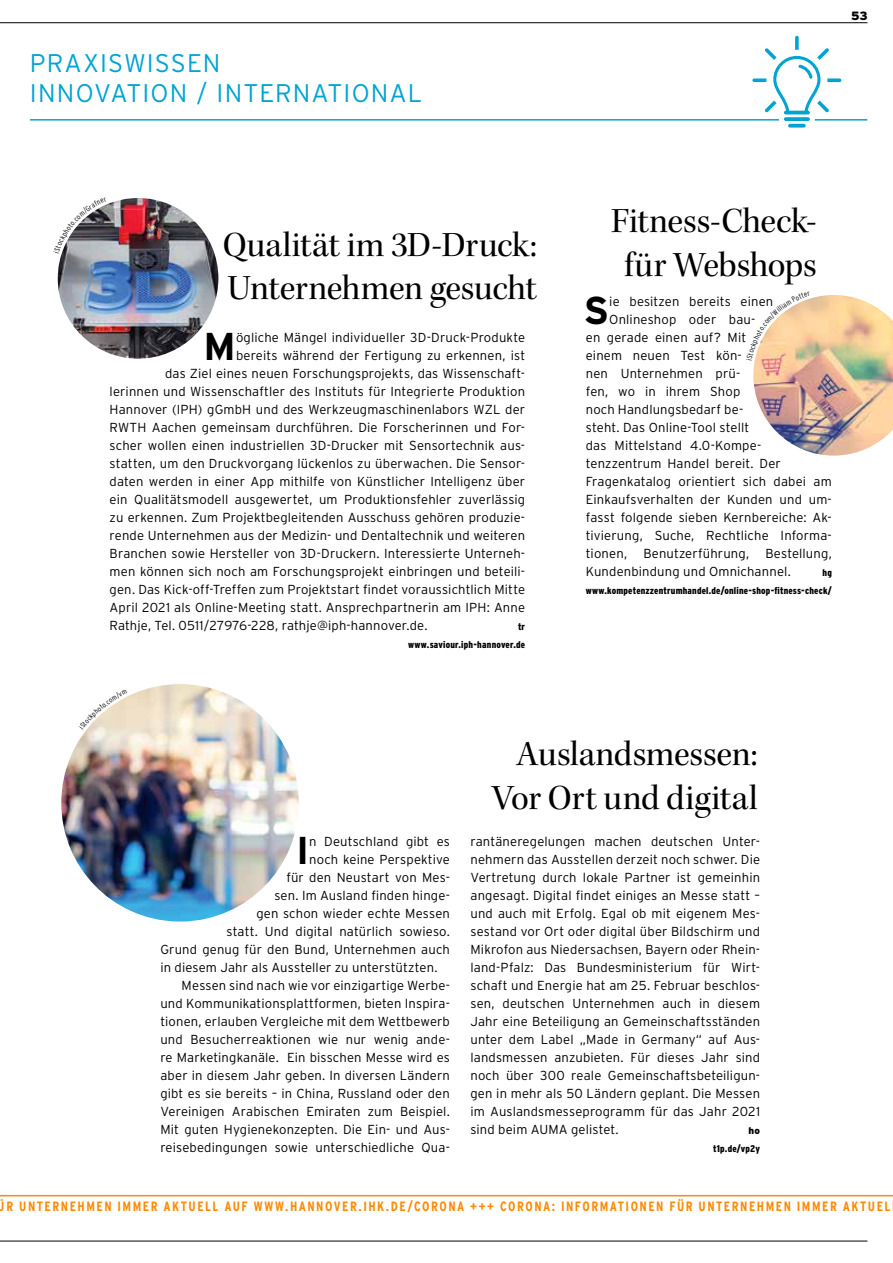
<style>
.page{position:relative;width:893px;height:1263px;background:#fff}
.page>*{position:absolute;margin:0;border:0;box-sizing:border-box;transform-origin:0 0}
.t1{font:700 38.7px "Interstate";color:#000}
.t2{font:36px/43.2px "Kepler Std Subh";letter-spacing:-.005em;color:#000;text-align:center}
.t3{font:300 25.5px/30px "Interstate";letter-spacing:.045em;color:#00a4d3}
.t4{font:700 condensed 13.5px "Interstate";letter-spacing:.11em;color:#fb8a04}
.t5{font:300 13.05px/18px "Interstate";letter-spacing:.01em;color:#000;text-align:justify}
.t6{font:900 12px "Interstate";color:#000}
.t7{font:900 condensed 9.75px/18px "Interstate";letter-spacing:.02em;color:#000;text-align:right}
.t8{font:900 9.75px "Interstate";color:#000}
</style>
<div class="page">
<hr style="left:0;top:1195px;width:893px;height:1px;background:#fb8a04">
<img style="left:61px;top:684px;width:238px;height:237px;border-radius:118px">
<img style="left:58px;top:198px;width:160px;height:161px;border-radius:80px">
<img style="left:753px;top:295px;width:140px;height:161px">
<hr style="left:30px;top:119px;width:837px;height:2px;background:#00a4d3">
<svg style="left:742px;top:35px;width:110px;height:90px"></svg>
<svg style="left:784px;top:117px;width:26px;height:4px"></svg>
<svg style="left:788px;top:124px;width:18px;height:4px"></svg>
<hr style="left:0;top:1241px;width:867px;height:1px;background:#000">
<hr style="left:0;top:22px;width:867px;height:1px;background:#000">
<svg style="left:87px;top:696px;width:40px;height:33px"></svg>
<svg style="left:62px;top:204px;width:45px;height:49px"></svg>
<svg style="left:753px;top:295px;width:57px;height:65px"></svg>
<h3 class="t3" style="left:30px;top:48px;width:86px">Praxiswissen<br>Innovation</h3>
<h3 class="t3" style="left:197px;top:78px;width:46px">/ International</h3>
<p class="t6" style="left:851px;top:9px;width:18px">53</p>
<h2 class="t2" style="left:223px;top:224px;width:316px;text-align:left">Qualität im 3D-Druck:<br>Unternehmen gesucht</h2>
<h1 class="t1" style="left:204px;top:323px;width:34px">M</h1>
<p class="t5" style="left:236px;top:328px;width:291px">ögliche Mängel individueller 3D-Druck-Produkte</p>
<p class="t5" style="left:236px;top:346px;width:291px">bereits während der Fertigung zu erkennen, ist</p>
<p class="t5" style="left:165px;top:364px;width:361px">das Ziel eines neuen Forschungsprojekts, das Wissenschaft-</p>
<p class="t5" style="left:110px;top:382px;width:417px">lerinnen und Wissenschaftler des Instituts für Integrierte Produktion</p>
<p class="t5" style="left:110px;top:400px;width:417px">Hannover (IPH) gGmbH und des Werkzeugmaschinenlabors WZL der</p>
<p class="t5" style="left:110px;top:418px;width:417px">RWTH Aachen gemeinsam durchführen. Die Forscherinnen und For-</p>
<p class="t5" style="left:110px;top:436px;width:417px">scher wollen einen industriellen 3D-Drucker mit Sensortechnik aus-</p>
<p class="t5" style="left:110px;top:454px;width:417px">statten, um den Druckvorgang lückenlos zu überwachen. Die Sensor-</p>
<p class="t5" style="left:110px;top:472px;width:417px">daten werden in einer App mithilfe von Künstlicher Intelligenz über</p>
<p class="t5" style="left:110px;top:490px;width:417px">ein Qualitätsmodell ausgewertet, um Produktionsfehler zuverlässig</p>
<p class="t5" style="left:110px;top:508px;width:417px">zu erkennen. Zum Projektbegleitenden Ausschuss gehören produzie-</p>
<p class="t5" style="left:110px;top:526px;width:417px">rende Unternehmen aus der Medizin- und Dentaltechnik und weiteren</p>
<p class="t5" style="left:110px;top:544px;width:417px">Branchen sowie Hersteller von 3D-Druckern. Interessierte Unterneh-</p>
<p class="t5" style="left:110px;top:562px;width:417px">men können sich noch am Forschungsprojekt einbringen und beteili-</p>
<p class="t5" style="left:110px;top:580px;width:417px">gen. Das Kick-off-Treffen zum Projektstart findet voraussichtlich Mitte</p>
<p class="t5" style="left:110px;top:598px;width:417px">April 2021 als Online-Meeting statt. Ansprechpartnerin am IPH: Anne</p>
<p class="t5" style="left:110px;top:616px;width:319px">Rathje, Tel. 0511/27976-228, rathje@iph-hannover.de.</p>
<p class="t7" style="left:408px;top:617px;width:118px">tr www.saviour.iph-hannover.de</p>
<h2 class="t2" style="left:611px;top:200px;width:207px">Fitness-Check&shy;für Webshops</h2>
<h1 class="t1" style="left:584px;top:287px;width:27px">S</h1>
<p class="t5" style="left:609px;top:292px;width:166px">ie besitzen bereits einen</p>
<p class="t5" style="left:609px;top:310px;width:148px">Onlineshop oder bau-</p>
<p class="t5" style="left:586px;top:328px;width:162px">en gerade einen auf? Mit</p>
<p class="t5" style="left:586px;top:346px;width:158px">einem neuen Test kön-</p>
<p class="t5" style="left:586px;top:364px;width:156px">nen Unternehmen prü-</p>
<p class="t5" style="left:586px;top:382px;width:156px">fen, wo in ihrem Shop</p>
<p class="t5" style="left:586px;top:400px;width:159px">noch Handlungsbedarf be-</p>
<p class="t5" style="left:586px;top:418px;width:165px">steht. Das Online-Tool stellt</p>
<p class="t5" style="left:586px;top:436px;width:177px">das Mittelstand 4.0-Kompe-</p>
<p class="t5" style="left:586px;top:454px;width:197px">tenzzentrum Handel bereit. Der</p>
<p class="t5" style="left:586px;top:472px;width:248px">Fragenkatalog orientiert sich dabei am</p>
<p class="t5" style="left:586px;top:490px;width:248px">Einkaufsverhalten der Kunden und um-</p>
<p class="t5" style="left:586px;top:508px;width:248px">fasst folgende sieben Kernbereiche: Ak-</p>
<p class="t5" style="left:586px;top:526px;width:248px">tivierung, Suche, Rechtliche Informa-</p>
<p class="t5" style="left:586px;top:544px;width:248px">tionen, Benutzerführung, Bestellung,</p>
<p class="t5" style="left:586px;top:562px;width:206px">Kundenbindung und Omnichannel.</p>
<p class="t7" style="left:586px;top:563px;width:248px">hg www.kompetenzzentrumhandel.de/online-shop-fitness-check/</p>
<h1 class="t1" style="left:296px;top:827px;width:15px">I</h1>
<p class="t5" style="left:309px;top:832px;width:142px">n Deutschland gibt es</p>
<p class="t5" style="left:309px;top:850px;width:142px">noch keine Perspektive</p>
<p class="t5" style="left:286px;top:868px;width:165px">für den Neustart von Mes-</p>
<p class="t5" style="left:274px;top:886px;width:177px">sen. Im Ausland finden hinge-</p>
<p class="t5" style="left:256px;top:904px;width:195px">gen schon wieder echte Messen</p>
<p class="t5" style="left:226px;top:922px;width:225px">statt. Und digital natürlich sowieso.</p>
<p class="t5" style="left:160px;top:940px;width:291px">Grund genug für den Bund, Unternehmen auch</p>
<p class="t5" style="left:160px;top:958px;width:279px">in diesem Jahr als Aussteller zu unterstützten.</p>
<p class="t5" style="left:182px;top:976px;width:270px">Messen sind nach wie vor einzigartige Werbe-</p>
<p class="t5" style="left:160px;top:994px;width:291px">und Kommunikationsplattformen, bieten Inspira-</p>
<p class="t5" style="left:160px;top:1012px;width:291px">tionen, erlauben Vergleiche mit dem Wettbewerb</p>
<p class="t5" style="left:160px;top:1030px;width:291px">und Besucherreaktionen wie nur wenig ande-</p>
<p class="t5" style="left:160px;top:1048px;width:291px">re Marketingkanäle. Ein bisschen Messe wird es</p>
<p class="t5" style="left:160px;top:1066px;width:291px">aber in diesem Jahr geben. In diversen Ländern</p>
<p class="t5" style="left:160px;top:1084px;width:291px">gibt es sie bereits – in China, Russland oder den</p>
<p class="t5" style="left:160px;top:1102px;width:291px">Vereinigen Arabischen Emiraten zum Beispiel.</p>
<p class="t5" style="left:160px;top:1120px;width:291px">Mit guten Hygienekonzepten. Die Ein- und Aus-</p>
<p class="t5" style="left:160px;top:1138px;width:291px">reisebedingungen sowie unterschiedliche Qua-</p>
<h2 class="t2" style="left:492px;top:733px;width:267px;text-align:right">Auslandsmessen:<br>Vor Ort und digital</h2>
<p class="t5" style="left:470px;top:832px;width:291px">rantäneregelungen machen deutschen Unter&shy;nehmern das Ausstellen derzeit noch schwer. Die Vertretung durch lokale Partner ist gemeinhin angesagt. Digital findet einiges an Messe statt – und auch mit Erfolg. Egal ob mit eigenem Mes&shy;sestand vor Ort oder digital über Bildschirm und Mikrofon aus Niedersachsen, Bayern oder Rhein&shy;land-Pfalz: Das Bundesministerium für Wirt&shy;schaft und Energie hat am 25. Februar beschlos&shy;sen, deutschen Unternehmen auch in diesem Jahr eine Beteiligung an Gemeinschaftsständen unter dem Label „Made in Germany“ auf Aus&shy;landsmessen anzubieten. Für dieses Jahr sind noch über 300 reale Gemeinschaftsbeteiligun&shy;gen in mehr als 50 Ländern geplant. Die Messen im Auslandsmesseprogramm für das Jahr 2021 sind beim AUMA gelistet.</p>
<p class="t8" style="left:749px;top:1125px;width:13px">ho</p>
<p class="t7" style="left:713px;top:1139px;width:49px">t1p.de/vp2y</p>
<p class="t4" style="left:-2px;top:1198px;width:894px">ÜR UNTERNEHMEN IMMER AKTUELL AUF WWW.HANNOVER.IHK.DE/CORONA +++ CORONA: INFORMATIONEN FÜR UNTERNEHMEN IMMER AKTUEL</p>
</div>
